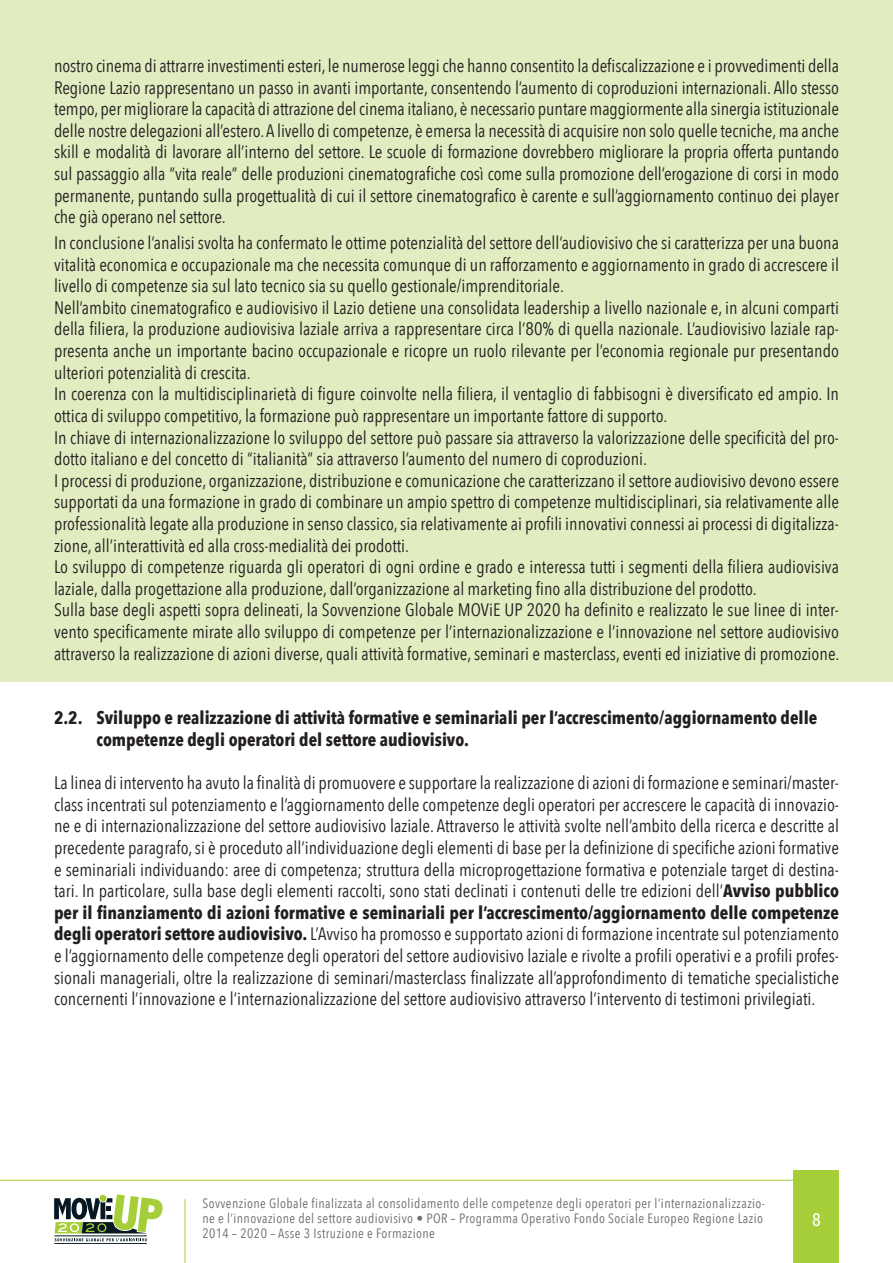
<style>
.page{position:relative;width:893px;height:1263px;background:#fff}
.page>*{position:absolute;margin:0;border:0;box-sizing:border-box;transform-origin:0 0}
.t1{font:18px/21.6px "Avenir Next Condensed";color:#231f20;text-align:justify}
.t2{font:700 18px/21.6px "Avenir Next Condensed";color:#231f20}
.t3{font:500 18px "Avenir Next Condensed";color:#fff}
.t4{font:13.5px/15px "Avenir Next Condensed";letter-spacing:.03em;color:#6c6d70}
.s1{font-weight:700}
</style>
<div class="page">
<hr style="left:54px;top:1243px;width:93px;height:1px;background:#071822">
<svg style="left:54px;top:1194px;width:109px;height:47px"></svg>
<hr style="left:0;top:1180px;width:826px;height:1px;background:#a6ce39">
<div style="left:793px;top:1170px;width:46px;height:93px;background:#a6ce39"></div>
<hr style="left:185px;top:1199px;width:1px;height:64px;background:#a6ce39">
<div style="left:0;top:0;width:893px;height:681px;background:#e1edc1"></div>
<p class="t1" style="left:54px;top:54px;width:786px">nostro cinema di attrarre investimenti esteri, le numerose leggi che hanno consentito la defiscalizzazione e i provvedimenti della Regione Lazio rappresentano un passo in avanti importante, consentendo l’aumento di coproduzioni internazionali. Allo stesso tempo, per migliorare la capacità di attrazione del cinema italiano, è necessario puntare maggiormente alla sinergia istituzionale delle nostre delegazioni all’estero. A livello di competenze, è emersa la necessità di acquisire non solo quelle tecniche, ma anche skill e modalità di lavorare all’interno del settore. Le scuole di formazione dovrebbero migliorare la propria offerta puntando sul passaggio alla “vita reale” delle produzioni cinematografiche così come sulla promozione dell’erogazione di corsi in modo permanente, puntando sulla progettualità di cui il settore cinematografico è carente e sull’aggiornamento continuo dei player che già operano nel settore.</p>
<p class="t1" style="left:54px;top:231px;width:787px;text-align:left">In conclusione l’analisi svolta ha confermato le ottime potenzialità del settore dell’audiovisivo che si caratterizza per una buona vitalità economica e occupazionale ma che necessita comunque di un rafforzamento e aggiornamento in grado di accrescere il livello di competenze sia sul lato tecnico sia su quello gestionale/imprenditoriale.<br>Nell’ambito cinematografico e audiovisivo il Lazio detiene una consolidata leadership a livello nazionale e, in alcuni comparti della filiera, la produzione audiovisiva laziale arriva a rappresentare circa l’80% di quella nazionale. L’audiovisivo laziale rap&shy;presenta anche un importante bacino occupazionale e ricopre un ruolo rilevante per l’economia regionale pur presentando ulteriori potenzialità di crescita.<br>In coerenza con la multidisciplinarietà di figure coinvolte nella filiera, il ventaglio di fabbisogni è diversificato ed ampio. In ottica di sviluppo competitivo, la formazione può rappresentare un importante fattore di supporto.<br>In chiave di internazionalizzazione lo sviluppo del settore può passare sia attraverso la valorizzazione delle specificità del pro&shy;dotto italiano e del concetto di “italianità” sia attraverso l’aumento del numero di coproduzioni.<br>I processi di produzione, organizzazione, distribuzione e comunicazione che caratterizzano il settore audiovisivo devono essere supportati da una formazione in grado di combinare un ampio spettro di competenze multidisciplinari, sia relativamente alle professionalità legate alla produzione in senso classico, sia relativamente ai profili innovativi connessi ai processi di digitalizza&shy;zione, all’interattività ed alla cross-medialità dei prodotti.<br>Lo sviluppo di competenze riguarda gli operatori di ogni ordine e grado e interessa tutti i segmenti della filiera audiovisiva laziale, dalla progettazione alla produzione, dall’organizzazione al marketing fino alla distribuzione del prodotto.<br>Sulla base degli aspetti sopra delineati, la Sovvenzione Globale MOViE UP 2020 ha definito e realizzato le sue linee di inter&shy;vento specificamente mirate allo sviluppo di competenze per l’internazionalizzazione e l’innovazione nel settore audiovisivo attraverso la realizzazione di azioni diverse, quali attività formative, seminari e masterclass, eventi ed iniziative di promozione.</p>
<p class="t2" style="left:97px;top:707px;width:722px;text-indent:-43px">2.2. Sviluppo e realizzazione di attività formative e seminariali per l’accrescimento/aggiornamento delle competenze degli operatori del settore audiovisivo.</p>
<p class="t1" style="left:54px;top:771px;width:786px">La linea di intervento ha avuto la finalità di promuovere e supportare la realizzazione di azioni di formazione e seminari/master&shy;class incentrati sul potenziamento e l’aggiornamento delle competenze degli operatori per accrescere le capacità di innovazio&shy;ne e di internazionalizzazione del settore audiovisivo laziale. Attraverso le attività svolte nell’ambito della ricerca e descritte al precedente paragrafo, si è proceduto all’individuazione degli elementi di base per la definizione di specifiche azioni formative e seminariali individuando: aree di competenza; struttura della microprogettazione formativa e potenziale target di destina&shy;tari. In particolare, sulla base degli elementi raccolti, sono stati declinati i contenuti delle tre edizioni dell’<span class="s1">Avviso pubblico per il finanziamento di azioni formative e seminariali per l’accrescimento/aggiornamento delle competenze degli operatori settore audiovisivo.</span> L’Avviso ha promosso e supportato azioni di formazione incentrate sul potenziamento e l’aggiornamento delle competenze degli operatori del settore audiovisivo laziale e rivolte a profili operativi e a profili profes&shy;sionali manageriali, oltre la realizzazione di seminari/masterclass finalizzate all’approfondimento di tematiche specialistiche concernenti l’innovazione e l’internazionalizzazione del settore audiovisivo attraverso l’intervento di testimoni privilegiati.</p>
<p class="t4" style="left:202px;top:1195px;width:564px">Sovvenzione Globale finalizzata al consolidamento delle competenze degli operatori per l’internazionalizzazio&shy;ne e l’innovazione del settore audiovisivo • POR – Programma Operativo Fondo Sociale Europeo Regione Lazio<br>2014 – 2020 – Asse 3 Istruzione e Formazione</p>
<p class="t3" style="left:812px;top:1209px;width:10px">8</p>
</div>
